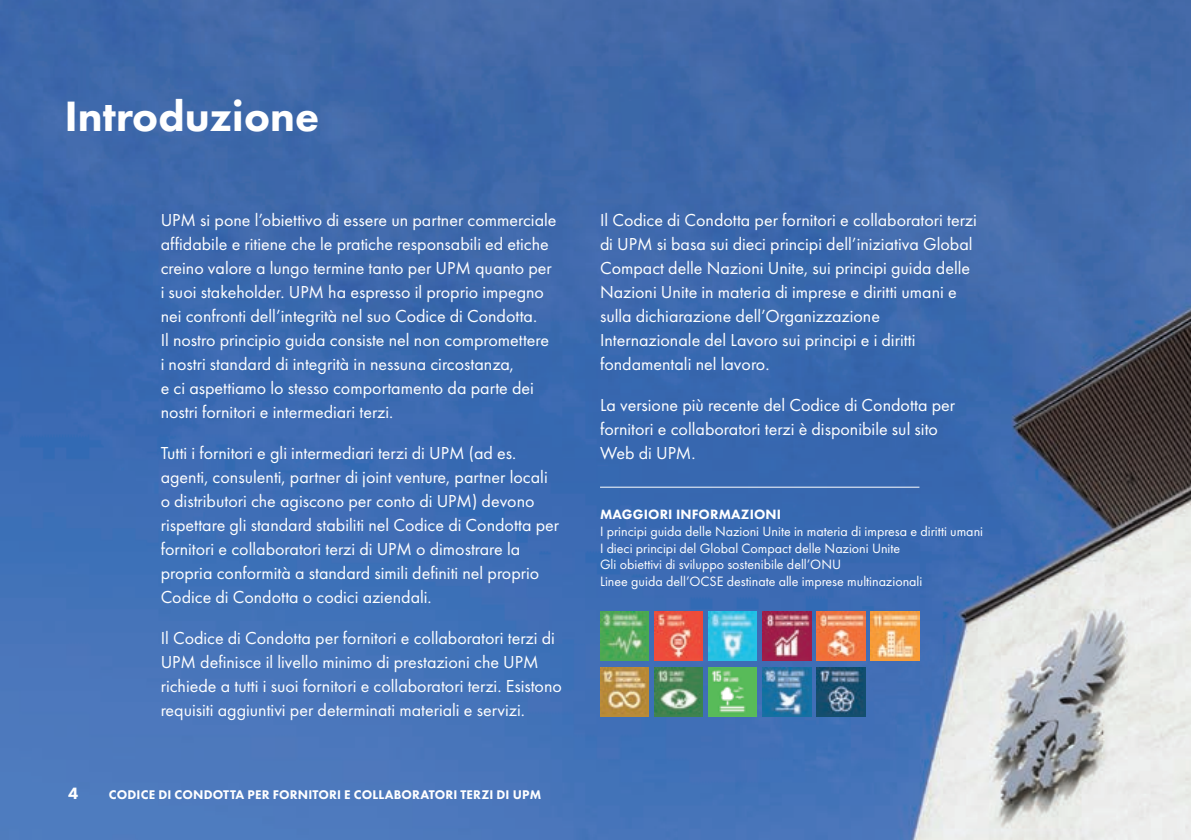
<style>
.page{position:relative;width:1191px;height:840px;background:#fff}
.page>*{position:absolute;margin:0;border:0;box-sizing:border-box;transform-origin:0 0}
.OTSIKKO_24pt_heavy{font:800 44px "Futura PT";color:#fff}
.BODY_9_12{font:18px/24px "Futura PT";color:#fff}
.PAGENUMBER_left{font:800 17px "Futura PT";color:#fff}
.LEARN_MORE_small_tex{font:14px "Futura PT";color:#fff}
.LEARN_MORE{font:800 14px "Futura PT";letter-spacing:.01em;color:#fff}
.FOOTER_left{font:800 13px "Futura PT";letter-spacing:.01em;color:#fff}
</style>
<div class="page">
<img style="left:0;top:0;width:1191px;height:839px">
<hr style="left:600px;top:486px;width:319px;height:1px;background:#fff">
<img style="left:762px;top:611px;width:49px;height:49px">
<img style="left:816px;top:611px;width:49px;height:49px">
<img style="left:762px;top:667px;width:49px;height:48px">
<img style="left:600px;top:611px;width:48px;height:49px">
<img style="left:654px;top:611px;width:48px;height:49px">
<img style="left:871px;top:611px;width:48px;height:49px">
<img style="left:708px;top:611px;width:49px;height:49px">
<img style="left:600px;top:667px;width:48px;height:48px">
<img style="left:654px;top:667px;width:48px;height:48px">
<img style="left:816px;top:667px;width:49px;height:48px">
<img style="left:708px;top:667px;width:49px;height:48px">
<p class="OTSIKKO_24pt_heavy" style="left:64px;top:89px;width:256px">Introduzione</p>
<p class="BODY_9_12" style="left:161px;top:207px;width:397px">UPM si pone l’obiettivo di essere un partner commerciale affidabile e ritiene che le pratiche responsabili ed etiche creino valore a lungo termine tanto per UPM quanto per i suoi stakeholder. UPM ha espresso il proprio impegno nei confronti dell’integrità nel suo Codice di Condotta.<br>Il nostro principio guida consiste nel non compromettere i nostri standard di integrità in nessuna circostanza,<br>e ci aspettiamo lo stesso comportamento da parte dei nostri fornitori e intermediari terzi.</p>
<p class="BODY_9_12" style="left:161px;top:440px;width:400px">Tutti i fornitori e gli intermediari terzi di UPM (ad es. agenti, consulenti, partner di joint venture, partner locali o distributori che agiscono per conto di UPM) devono rispettare gli standard stabiliti nel Codice di Condotta per fornitori e collaboratori terzi di UPM o dimostrare la propria conformità a standard simili definiti nel proprio Codice di Condotta o codici aziendali.</p>
<p class="BODY_9_12" style="left:161px;top:625px;width:403px">Il Codice di Condotta per fornitori e collaboratori terzi di UPM definisce il livello minimo di prestazioni che UPM richiede a tutti i suoi fornitori e collaboratori terzi. Esistono requisiti aggiuntivi per determinati materiali e servizi.</p>
<p class="PAGENUMBER_left" style="left:68px;top:782px;width:12px">4</p>
<p class="FOOTER_left" style="left:109px;top:785px;width:434px">CODICE DI CONDOTTA PER FORNITORI E COLLABORATORI TERZI DI UPM</p>
<p class="BODY_9_12" style="left:600px;top:207px;width:378px">Il Codice di Condotta per fornitori e collaboratori terzi di UPM si basa sui dieci principi dell’iniziativa Global Compact delle Nazioni Unite, sui principi guida delle Nazioni Unite in materia di imprese e diritti umani e sulla dichiarazione dell’Organizzazione Internazionale del Lavoro sui principi e i diritti fondamentali nel lavoro.</p>
<p class="BODY_9_12" style="left:600px;top:392px;width:357px">La versione più recente del Codice di Condotta per fornitori e collaboratori terzi è disponibile sul sito<br>Web di UPM.</p>
<p class="LEARN_MORE" style="left:600px;top:505px;width:182px">MAGGIORI INFORMAZIONI</p>
<p class="LEARN_MORE_small_tex" style="left:600px;top:522px;width:384px">I principi guida delle Nazioni Unite in materia di impresa e diritti umani</p>
<p class="LEARN_MORE_small_tex" style="left:600px;top:539px;width:302px">I dieci principi del Global Compact delle Nazioni Unite</p>
<p class="LEARN_MORE_small_tex" style="left:600px;top:556px;width:243px">Gli obiettivi di sviluppo sostenibile dell’ONU</p>
<p class="LEARN_MORE_small_tex" style="left:600px;top:573px;width:324px">Linee guida dell’OCSE destinate alle imprese multinazionali</p>
</div>
